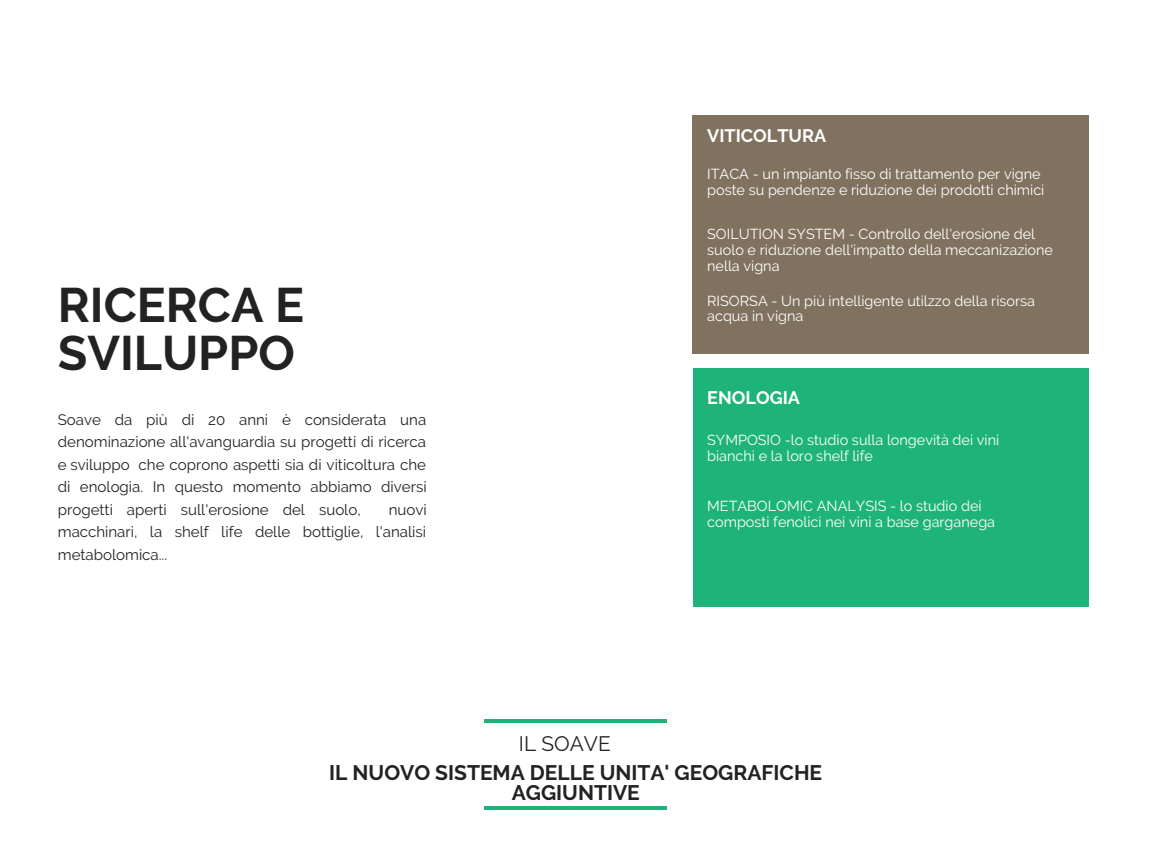
<style>
.page{position:relative;width:1152px;height:864px;background:#fff}
.page>*{position:absolute;margin:0;border:0;box-sizing:border-box;transform-origin:0 0}
.t1{font:700 48.3px/47.2px "Raleway";color:#222}
.t2{font:700 21px/20.2px "Raleway";color:#222;text-align:center}
.t3{font:20.85px "Raleway";color:#222}
.t4{font:700 18px "Raleway";color:#fff}
.t5{font:15.15px/22.5px "Raleway";color:#222;text-align:justify}
.t6{font:14.4px/15.8px "Raleway";color:#fff}
</style>
<div class="page">
<hr style="left:485px;top:806px;width:182px;height:4px;background:#1eb479">
<hr style="left:485px;top:720px;width:182px;height:3px;background:#1eb479">
<div style="left:693px;top:115px;width:396px;height:239px;background:#80725e"></div>
<div style="left:693px;top:368px;width:396px;height:239px;background:#1eb479"></div>
<p class="t1" style="left:58px;top:282px;width:248px">RICERCA E<br>SVILUPPO</p>
<p class="t5" style="left:58px;top:408px;width:370px">Soave da più di 20 anni è considerata una denominazione all'avanguardia su progetti di ricerca e sviluppo che coprono aspetti sia di viticoltura che di enologia. In questo momento abbiamo diversi progetti aperti sull'erosione del suolo,</p>
<p class="t5" style="left:58px;top:498px;width:370px;text-indent:331px">nuovi macchinari, la shelf life delle bottiglie, l'analisi metabolomica...</p>
<p class="t4" style="left:707px;top:125px;width:121px">VITICOLTURA</p>
<p class="t6" style="left:707px;top:166px;width:339px">ITACA - un impianto fisso di trattamento per vigne poste su pendenze e riduzione dei prodotti chimici</p>
<p class="t6" style="left:707px;top:226px;width:347px">SOILUTION SYSTEM - Controllo dell'erosione del suolo e riduzione dell'impatto della meccanizazione nella vigna</p>
<p class="t6" style="left:707px;top:293px;width:329px">RISORSA - Un più intelligente utilzzo della risorsa acqua in vigna</p>
<p class="t4" style="left:707px;top:388px;width:94px">ENOLOGIA</p>
<p class="t6" style="left:707px;top:432px;width:294px">SYMPOSIO -lo studio sulla longevità dei vini bianchi e la loro shelf life</p>
<p class="t6" style="left:707px;top:498px;width:289px">METABOLOMIC ANALYSIS - lo studio dei composti fenolici nei vini a base garganega</p>
<p class="t3" style="left:519px;top:731px;width:93px">IL SOAVE</p>
<p class="t2" style="left:329px;top:763px;width:494px">IL NUOVO SISTEMA DELLE UNITA' GEOGRAFICHE<br>AGGIUNTIVE</p>
</div>
